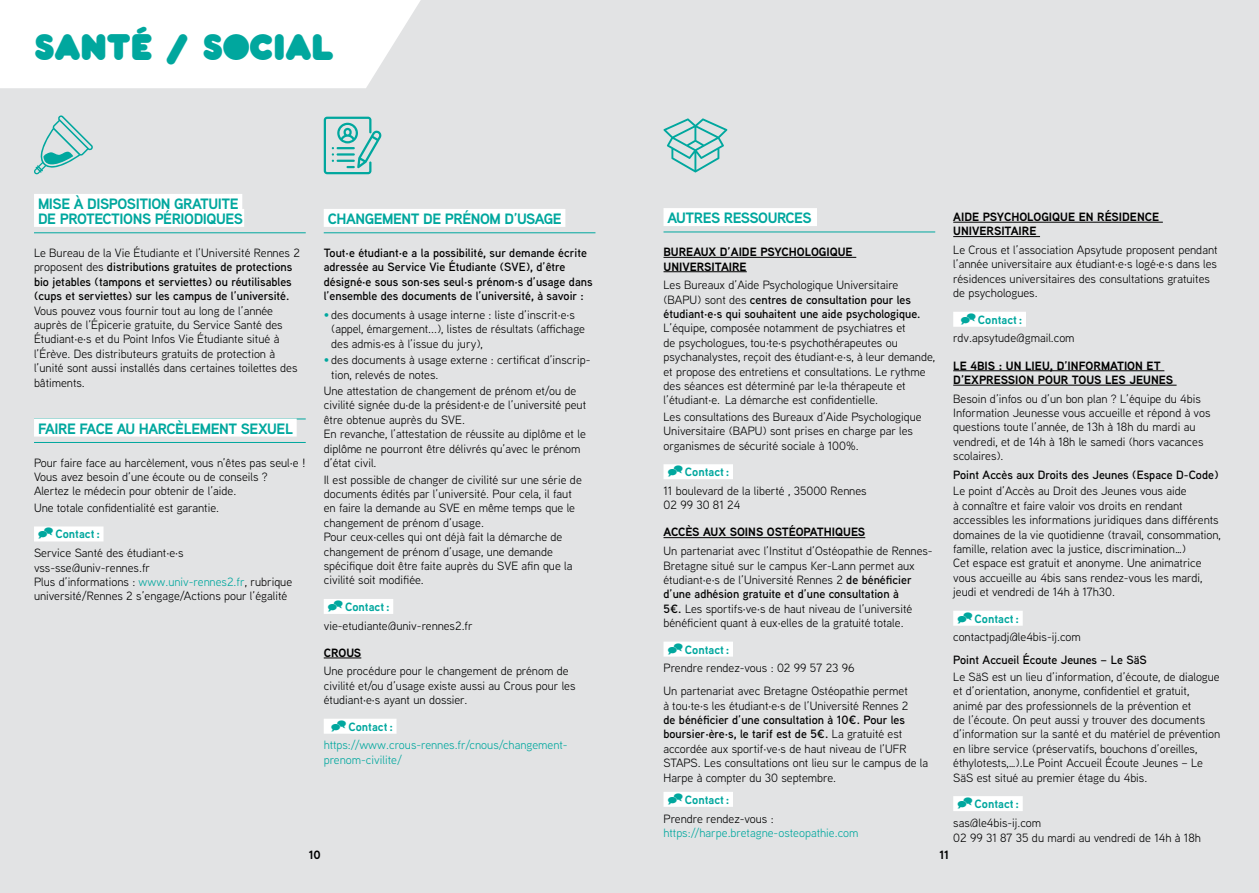
<style>
.page{position:relative;width:1259px;height:893px;background:#e2e3e4}
.page>*{position:absolute;margin:0;border:0;box-sizing:border-box;transform-origin:0 0}
.t1{font:36px "Pochoir Pleine";color:#00a79e}
.t2{font:700 15px/15px "Aaux Next";letter-spacing:-.03em;color:#00a79e}
.t3{font:12px/14.4px "Aaux Next";color:#000}
.t4{font:600 12px/14.4px "Aaux Next";color:#000}
.t5{font:700 12px/14.4px "Aaux Next";color:#000}
.t6{font:12px/14.4px "Aaux Next";color:#000101}
.t7{font:12px/14.4px "Aaux Next";color:#00a79e}
.t8{font:700 12px "Aaux Next";color:#00a79e}
.s1{font-weight:400}
.s2{color:#00a79e}
.s3{font-weight:600}
</style>
<div class="page">
<hr style="left:663px;top:232px;width:272px;height:1px;background:#00a79e">
<div style="left:663px;top:208px;width:154px;height:18px;background:#fff"></div>
<hr style="left:663px;top:257px;width:193px;height:1px;background:#000">
<hr style="left:663px;top:271px;width:84px;height:1px;background:#000">
<div style="left:663px;top:464px;width:70px;height:15px;background:#fff"></div>
<hr style="left:663px;top:537px;width:202px;height:1px;background:#000">
<div style="left:663px;top:642px;width:70px;height:15px;background:#fff"></div>
<div style="left:663px;top:792px;width:70px;height:15px;background:#fff"></div>
<hr style="left:953px;top:222px;width:209px;height:1px;background:#000">
<hr style="left:953px;top:236px;width:87px;height:1px;background:#000">
<div style="left:953px;top:312px;width:73px;height:15px;background:#fff"></div>
<hr style="left:953px;top:370px;width:211px;height:1px;background:#000">
<hr style="left:953px;top:385px;width:223px;height:1px;background:#000">
<div style="left:953px;top:611px;width:69px;height:15px;background:#fff"></div>
<div style="left:953px;top:796px;width:69px;height:15px;background:#fff"></div>
<div style="left:34px;top:194px;width:208px;height:18px;background:#fff"></div>
<hr style="left:34px;top:232px;width:272px;height:1px;background:#00a79e">
<div style="left:34px;top:209px;width:210px;height:18px;background:#fff"></div>
<hr style="left:34px;top:419px;width:272px;height:1px;background:#00a79e">
<hr style="left:34px;top:442px;width:272px;height:1px;background:#00a79e">
<div style="left:34px;top:419px;width:263px;height:18px;background:#fff"></div>
<div style="left:34px;top:526px;width:69px;height:15px;background:#fff"></div>
<hr style="left:324px;top:232px;width:271px;height:1px;background:#00a79e">
<div style="left:324px;top:209px;width:241px;height:18px;background:#fff"></div>
<div style="left:324px;top:599px;width:69px;height:15px;background:#fff"></div>
<hr style="left:324px;top:658px;width:37px;height:1px;background:#000">
<div style="left:324px;top:719px;width:72px;height:15px;background:#fff"></div>
<div style="left:0;top:0;width:421px;height:88px;background:#fff"></div>
<svg style="left:324px;top:117px;width:58px;height:57px"></svg>
<svg style="left:34px;top:115px;width:59px;height:60px"></svg>
<svg style="left:663px;top:118px;width:64px;height:54px"></svg>
<h1 class="t1" style="left:34px;top:25px;width:301px">SANTÉ / SOCIAL</h1>
<p class="t2" style="left:38px;top:196px;width:206px">MISE À DISPOSITION GRATUITE<br>DE PROTECTIONS PÉRIODIQUES</p>
<p class="t4" style="left:34px;top:245px;width:267px"><span class="s1">Le Bureau de la Vie Étudiante et l’Université Rennes 2 proposent des</span> distributions gratuites de protections bio jetables (tampons et serviettes) ou réutilisables (cups et serviettes) sur les campus de l’université.</p>
<p class="t3" style="left:34px;top:303px;width:265px">Vous pouvez vous fournir tout au long de l’année auprès de l’Épicerie gratuite, du Service Santé des Étudiant·e·s et du Point Infos Vie Étudiante situé à l’Érève. Des distributeurs gratuits de protection à l’unité sont aussi installés dans certaines toilettes des bâtiments.</p>
<p class="t2" style="left:38px;top:421px;width:257px">FAIRE FACE AU HARCÈLEMENT SEXUEL</p>
<p class="t3" style="left:34px;top:455px;width:273px">Pour faire face au harcèlement, vous n’êtes pas seul·e !<br>Vous avez besoin d’une écoute ou de conseils ?<br>Alertez le médecin pour obtenir de l’aide.</p>
<p class="t3" style="left:34px;top:500px;width:187px">Une totale confidentialité est garantie.</p>
<p class="t8" style="left:55px;top:526px;width:46px">Contact :</p>
<p class="t3" style="left:34px;top:545px;width:260px">Service Santé des étudiant·e·s vss-sse@univ-rennes.fr<br>Plus d’informations : <span class="s2">www.univ-rennes2.fr</span>, rubrique université/Rennes 2 s’engage/Actions pour l’égalité</p>
<p class="t2" style="left:328px;top:211px;width:236px">CHANGEMENT DE PRÉNOM D’USAGE</p>
<p class="t4" style="left:324px;top:245px;width:270px">Tout·e étudiant·e a la possibilité, sur demande écrite adressée au Service Vie Étudiante (SVE), d’être désigné·e sous son·ses seul·s prénom·s d’usage dans l’ensemble des documents de l’université, à savoir :</p>
<p class="t3" style="left:331px;top:307px;width:255px;text-indent:-8px"><span class="s2">•</span> des documents à usage interne : liste d’inscrit·e·s (appel, émargement...), listes de résultats (affichage des admis·es à l’issue du jury),</p>
<p class="t3" style="left:331px;top:352px;width:261px;text-indent:-8px"><span class="s2">•</span> des documents à usage externe : certificat d’inscrip&shy;tion, relevés de notes.</p>
<p class="t3" style="left:324px;top:383px;width:264px">Une attestation de changement de prénom et/ou de civilité signée du·de la président·e de l’université peut être obtenue auprès du SVE.<br>En revanche, l’attestation de réussite au diplôme et le diplôme ne pourront être délivrés qu’avec le prénom d’état civil.</p>
<p class="t3" style="left:324px;top:472px;width:259px">Il est possible de changer de civilité sur une série de documents édités par l’université. Pour cela, il faut en faire la demande au SVE en même temps que le changement de prénom d’usage.<br>Pour ceux·celles qui ont déjà fait la démarche de changement de prénom d’usage, une demande spécifique doit être faite auprès du SVE afin que la civilité soit modifiée.</p>
<p class="t8" style="left:345px;top:598px;width:46px">Contact :</p>
<p class="t3" style="left:324px;top:618px;width:151px">vie-etudiante@univ-rennes2.fr</p>
<p class="t5" style="left:324px;top:645px;width:39px">CROUS</p>
<p class="t6" style="left:324px;top:664px;width:253px">Une procédure pour le changement de prénom de civilité et/ou d’usage existe aussi au Crous pour les étudiant·e·s ayant un dossier.</p>
<p class="t8" style="left:348px;top:718px;width:46px">Contact :</p>
<p class="t7" style="left:324px;top:738px;width:245px">https://www.crous-rennes.fr/cnous/changement&shy;prenom-civilite/</p>
<p class="t2" style="left:667px;top:210px;width:146px">AUTRES RESSOURCES</p>
<p class="t5" style="left:663px;top:245px;width:191px">BUREAUX D’AIDE PSYCHOLOGIQUE<br>UNIVERSITAIRE</p>
<p class="t4" style="left:663px;top:277px;width:259px"><span class="s1">Les Bureaux d’Aide Psychologique Universitaire (BAPU) sont des</span> centres de consultation pour les étudiant·e·s qui souhaitent une aide psychologique.</p>
<p class="t3" style="left:663px;top:321px;width:273px">L’équipe, composée notamment de psychiatres et<br>de psychologues, tou·te·s psychothérapeutes ou psychanalystes, reçoit des étudiant·e·s, à leur demande, et propose des entretiens et consultations. Le rythme des séances est déterminé par le·la thérapeute et l’étudiant·e. La démarche est confidentielle.</p>
<p class="t3" style="left:663px;top:409px;width:260px">Les consultations des Bureaux d’Aide Psychologique<br>Universitaire (BAPU) sont prises en charge par les organismes de sécurité sociale à 100%.</p>
<p class="t8" style="left:685px;top:464px;width:46px">Contact :</p>
<p class="t3" style="left:663px;top:483px;width:205px">11 boulevard de la liberté , 35000 Rennes<br>02 99 30 81 24</p>
<p class="t5" style="left:663px;top:525px;width:203px">ACCÈS AUX SOINS OSTÉOPATHIQUES</p>
<p class="t3" style="left:663px;top:543px;width:271px">Un partenariat avec l’Institut d’Ostéopathie de Rennes-Bretagne situé sur le campus Ker-Lann permet aux étudiant·e·s de l’Université Rennes 2 <span class="s3">de bénéficier d’une adhésion gratuite et d’une consultation à<br>5€.</span> Les sportifs·ve·s de haut niveau de l’université bénéficient quant à eux·elles de la gratuité totale.</p>
<p class="t8" style="left:685px;top:641px;width:46px">Contact :</p>
<p class="t3" style="left:663px;top:656px;width:246px;line-height:23px">Prendre rendez-vous : 02 99 57 23 96<br>Un partenariat avec Bretagne Ostéopathie permet</p>
<p class="t3" style="left:663px;top:698px;width:246px">à tou·te·s les étudiant·e·s de l’Université Rennes 2</p>
<p class="t3" style="left:663px;top:712px;width:266px"><span class="s3">de bénéficier d’une consultation à 10€. Pour les boursier·ère·s, le tarif est de 5€.</span> La gratuité est accordée aux sportif·ve·s de haut niveau de l’UFR STAPS. Les consultations ont lieu sur le campus de la Harpe à compter du 30 septembre.</p>
<p class="t8" style="left:685px;top:791px;width:46px">Contact :</p>
<p class="t3" style="left:663px;top:811px;width:112px">Prendre rendez-vous :</p>
<p class="t7" style="left:663px;top:825px;width:196px">https://harpe.bretagne-osteopathie.com</p>
<p class="t5" style="left:953px;top:209px;width:207px">AIDE PSYCHOLOGIQUE EN RÉSIDENCE<br>UNIVERSITAIRE</p>
<p class="t3" style="left:953px;top:242px;width:266px">Le Crous et l’association Apsytude proposent pendant l’année universitaire aux étudiant·e·s logé·e·s dans les résidences universitaires des consultations gratuites de psychologues.</p>
<p class="t8" style="left:978px;top:311px;width:46px">Contact :</p>
<p class="t3" style="left:953px;top:331px;width:123px">rdv.apsytude@gmail.com</p>
<p class="t5" style="left:953px;top:358px;width:221px">LE 4BIS : UN LIEU, D’INFORMATION ET<br>D’EXPRESSION POUR TOUS LES JEUNES</p>
<p class="t3" style="left:953px;top:391px;width:259px">Besoin d’infos ou d’un bon plan ? L’équipe du 4bis Information Jeunesse vous accueille et répond à vos questions toute l’année, de 13h à 18h du mardi au vendredi, et de 14h à 18h le samedi (hors vacances scolaires).</p>
<p class="t4" style="left:953px;top:467px;width:267px">Point Accès aux Droits des Jeunes (Espace D-Code)</p>
<p class="t3" style="left:953px;top:484px;width:269px">Le point d’Accès au Droit des Jeunes vous aide<br>à connaître et faire valoir vos droits en rendant accessibles les informations juridiques dans différents domaines de la vie quotidienne (travail, consommation, famille, relation avec la justice, discrimination…)<br>Cet espace est gratuit et anonyme. Une animatrice vous accueille au 4bis sans rendez-vous les mardi, jeudi et vendredi de 14h à 17h30.</p>
<p class="t8" style="left:974px;top:610px;width:46px">Contact :</p>
<p class="t3" style="left:953px;top:630px;width:129px">contactpadj@le4bis-ij.com</p>
<p class="t4" style="left:953px;top:653px;width:195px">Point Accueil Écoute Jeunes – Le SäS</p>
<p class="t3" style="left:953px;top:669px;width:268px">Le SäS est un lieu d’information, d’écoute, de dialogue et d’orientation, anonyme, confidentiel et gratuit, animé par des professionnels de la prévention et<br>de l’écoute. On peut aussi y trouver des documents d’information sur la santé et du matériel de prévention en libre service (préservatifs, bouchons d’oreilles, éthylotests,…).Le Point Accueil Écoute Jeunes – Le SäS est situé au premier étage du 4bis.</p>
<p class="t8" style="left:974px;top:795px;width:46px">Contact :</p>
<p class="t3" style="left:953px;top:815px;width:249px;line-height:15px">sas@le4bis-ij.com<br>02 99 31 87 35 du mardi au vendredi de 14h à 18h</p>
<p class="t5" style="left:309px;top:847px;width:14px">10</p>
<p class="t5" style="left:939px;top:847px;width:11px">11</p>
</div>
